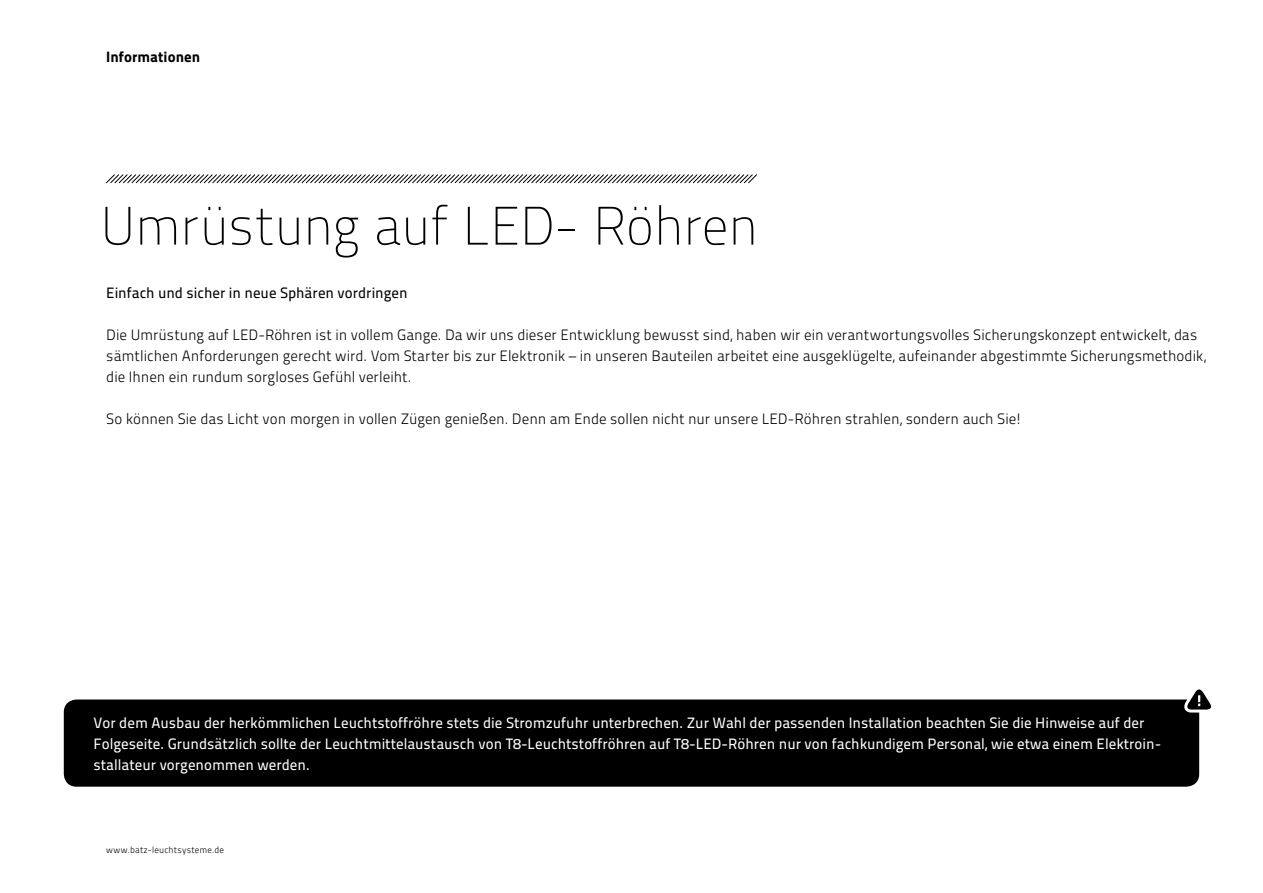
<style>
.page{position:relative;width:1263px;height:893px;background:#fff}
.page>*{position:absolute;margin:0;border:0;box-sizing:border-box;transform-origin:0 0}
.t1{font:54px "Titillium Maps 26 L 1 wt";letter-spacing:-.015em;color:#000}
.t2{font:15px/21px "Titillium Maps 26 L 250 wt";color:#000}
.t3{font:15px/21px "Titillium Maps 26 L 500 wt";color:#fff}
.t4{font:15px "Titillium Maps 26 L 500 wt";color:#000}
.t5{font:15px "Titillium Maps 26 L 999 wt";color:#000}
.t6{font:9px "Titillium Maps 26 L 250 wt";letter-spacing:.025em;color:#000}
</style>
<div class="page">
<svg style="left:106px;top:174px;width:651px;height:9px"></svg>
<div style="left:64px;top:699px;width:1135px;height:88px;background:#000;border-radius:13px"></div>
<svg style="left:1183px;top:689px;width:28px;height:25px"></svg>
<p class="t5" style="left:106px;top:45px;width:95px">Informationen</p>
<h1 class="t1" style="left:101px;top:187px;width:659px">Umrüstung auf LED- Röhren</h1>
<p class="t4" style="left:106px;top:282px;width:303px">Einfach und sicher in neue Sphären vordringen</p>
<p class="t2" style="left:106px;top:324px;width:1101px">Die Umrüstung auf LED-Röhren ist in vollem Gange. Da wir uns dieser Entwicklung bewusst sind, haben wir ein verantwortungsvolles Sicherungskonzept entwickelt, das sämtlichen Anforderungen gerecht wird. Vom Starter bis zur Elektronik – in unseren Bauteilen arbeitet eine ausgeklügelte, aufeinander abgestimmte Sicherungsmethodik, die Ihnen ein rundum sorgloses Gefühl verleiht.</p>
<p class="t2" style="left:106px;top:408px;width:916px">So können Sie das Licht von morgen in vollen Zügen genießen. Denn am Ende sollen nicht nur unsere LED-Röhren strahlen, sondern auch Sie!</p>
<p class="t3" style="left:94px;top:711px;width:1069px">Vor dem Ausbau der herkömmlichen Leuchtstoffröhre stets die Stromzufuhr unterbrechen. Zur Wahl der passenden Installation beachten Sie die Hinweise auf der<br>Folgeseite. Grundsätzlich sollte der Leuchtmittelaustausch von T8-Leuchtstoffröhren auf T8-LED-Röhren nur von fachkundigem Personal, wie etwa einem Elektroin&shy;stallateur vorgenommen werden.</p>
<p class="t6" style="left:106px;top:843px;width:119px">www.batz-leuchtsysteme.de</p>
</div>
